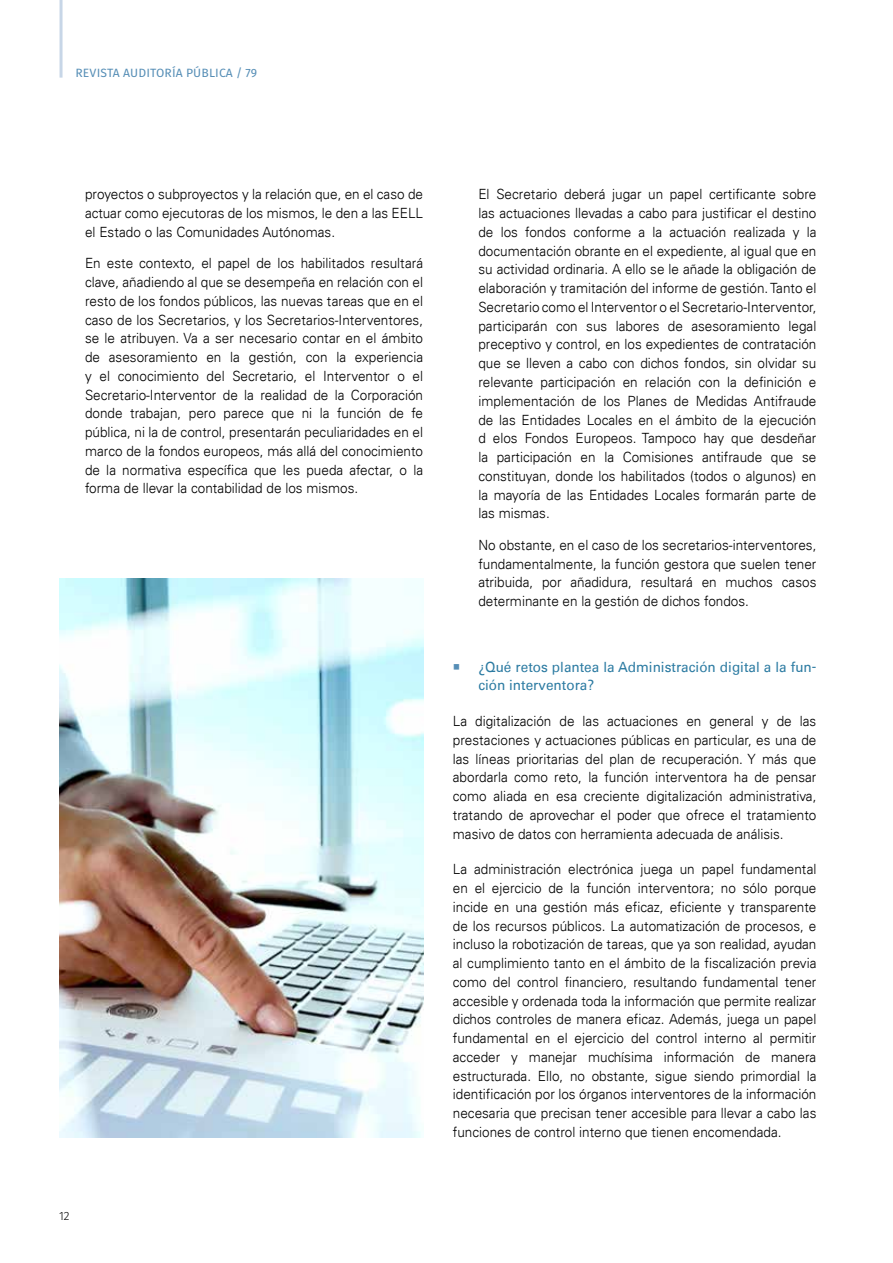
<style>
.page{position:relative;width:893px;height:1263px;background:#fff}
.page>*{position:absolute;margin:0;border:0;box-sizing:border-box;transform-origin:0 0}
.t1{font:300 14.1px/18.8px "Univers LT";color:#000;text-align:justify;scale:.96 1}
.t2{font:14.1px/18.6px "Univers LT";color:#2c7ba2;scale:.96 1}
.t3{font:12px "Fira Sans OT";letter-spacing:.01em;color:#568eb6}
.t4{font:12px "Fira Sans OT Light";color:#000}
.s1{color:#568eb6}
</style>
<div class="page">
<hr style="left:60px;top:0;width:3px;height:78px;background:#c7d6e7">
<img style="left:60px;top:578px;width:363px;height:559px">
<p class="t3" style="left:76px;top:64px;width:183px">REVISTA AUDITORÍA PÚBLICA / 79</p>
<p class="t1" style="left:85px;top:185px;width:354px">proyectos o subproyectos y la relación que, en el caso de actuar como ejecutoras de los mismos, le den a las EELL el Estado o las Comunidades Autónomas.</p>
<p class="t1" style="left:85px;top:254px;width:354px">En este contexto, el papel de los habilitados resultará clave, añadiendo al que se desempeña en relación con el resto de los fondos públicos, las nuevas tareas que en el caso de los Secretarios, y los Secretarios-Interventores, se le atribuyen. Va a ser necesario contar en el ámbito de asesoramiento en la gestión, con la experiencia y el conocimiento del Secretario, el Interventor o el Secretario-Interventor de la realidad de la Corporación donde trabajan, pero parece que ni la función de fe pública, ni la de control, presentarán peculiaridades en el marco de la fondos europeos, más allá del conocimiento de la normativa específica que les pueda afectar, o la forma de llevar la contabilidad de los mismos.</p>
<p class="t4" style="left:60px;top:1207px;width:11px">12</p>
<p class="t1" style="left:478px;top:185px;width:354px">El Secretario deberá jugar un papel certificante sobre las actuaciones llevadas a cabo para justificar el destino de los fondos conforme a la actuación realizada y la documentación obrante en el expediente, al igual que en su actividad ordinaria. A ello se le añade la obligación de elaboración y tramitación del informe de gestión. Tanto el Secretario como el Interventor o el Secretario-Interventor, participarán con sus labores de asesoramiento legal preceptivo y control, en los expedientes de contratación que se lleven a cabo con dichos fondos, sin olvidar su relevante participación en relación con la definición e implementación de los Planes de Medidas Antifraude de las Entidades Locales en el ámbito de la ejecución d elos Fondos Europeos. Tampoco hay que desdeñar la participación en la Comisiones antifraude que se constituyan, donde los habilitados (todos o algunos) en la mayoría de las Entidades Locales formarán parte de las mismas.</p>
<p class="t1" style="left:478px;top:535px;width:354px">No obstante, en el caso de los secretarios-interventores, fundamentalmente, la función gestora que suelen tener atribuida, por añadidura, resultará en muchos casos determinante en la gestión de dichos fondos.</p>
<p class="t2" style="left:478px;top:657px;width:354px;text-indent:-26px"><span class="s1">○</span> ¿Qué retos plantea la Administración digital a la fun&shy;ción interventora?</p>
<p class="t1" style="left:453px;top:712px;width:380px">La digitalización de las actuaciones en general y de las prestaciones y actuaciones públicas en particular, es una de las líneas prioritarias del plan de recuperación. Y más que abordarla como reto, la función interventora ha de pensar como aliada en esa creciente digitalización administrativa, tratando de aprovechar el poder que ofrece el tratamiento masivo de datos con herramienta adecuada de análisis.</p>
<p class="t1" style="left:453px;top:860px;width:380px">La administración electrónica juega un papel fundamental en el ejercicio de la función interventora; no sólo porque incide en una gestión más eficaz, eficiente y transparente de los recursos públicos. La automatización de procesos, e incluso la robotización de tareas, que ya son realidad, ayudan al cumplimiento tanto en el ámbito de la fiscalización previa como del control financiero, resultando fundamental tener accesible y ordenada toda la información que permite realizar dichos controles de manera eficaz. Además, juega un papel fundamental en el ejercicio del control interno al permitir acceder y manejar muchísima información de manera estructurada. Ello, no obstante, sigue siendo primordial la identificación por los órganos interventores de la información necesaria que precisan tener accesible para llevar a cabo las funciones de control interno que tienen encomendada.</p>
</div>
